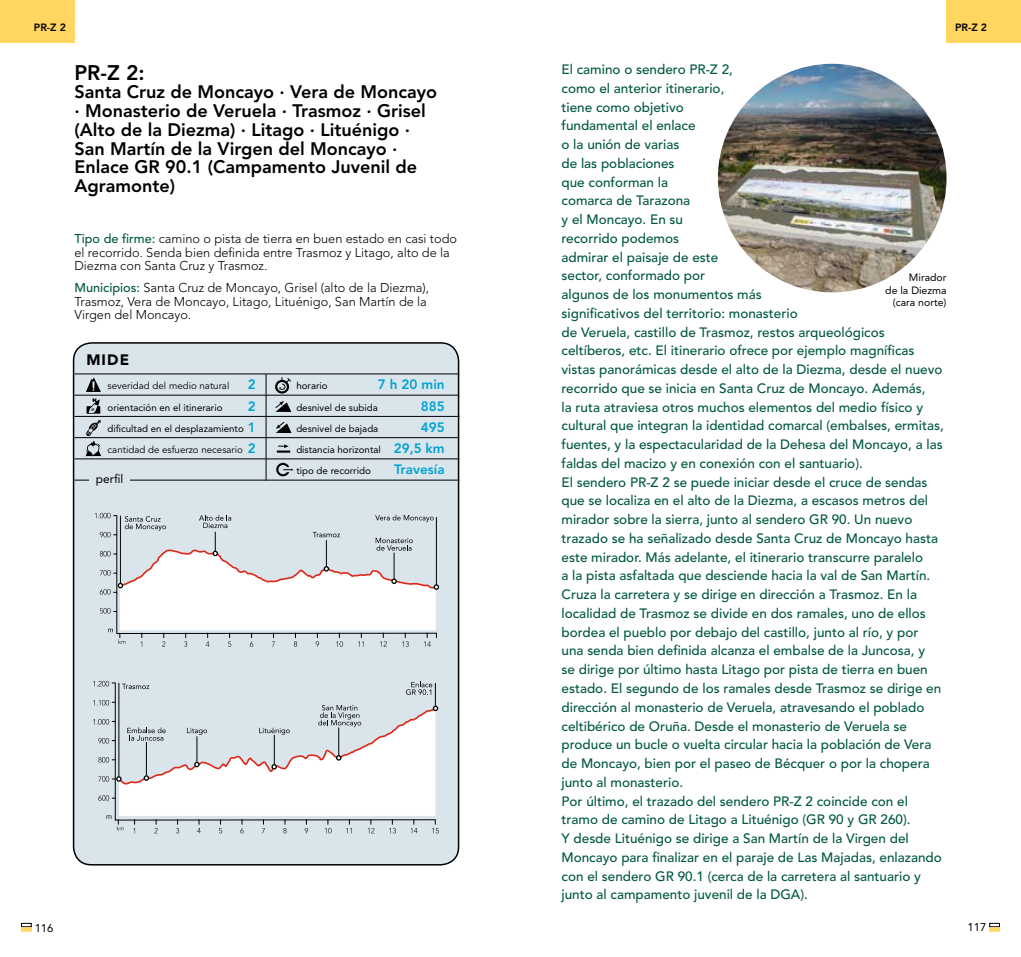
<style>
.page{position:relative;width:1021px;height:957px;background:#fff}
.page>*{position:absolute;margin:0;border:0;box-sizing:border-box;transform-origin:0 0}
.t1{font:800 21px "Avenir LT Std";color:#000}
.t2{font:800 18px/18.8px "Avenir LT Std";color:#000}
.t3{font:900 15px "Avenir LT Std";color:#000}
.t4{font:500 13.5px/18.8px "Avenir LT Std";color:#005842}
.t5{font:800 13.5px "Avenir LT Std";color:#00a2d3}
.t6{font:300 12.75px/13.5px "Avenir LT Std";color:#000}
.t7{font:12px "Avenir LT Std";color:#000}
.t8{font:11.25px "Avenir LT Std";color:#000}
.t9{font:10.5px/12.6px "Avenir LT Std";color:#000;text-align:right}
.t10{font:800 10.5px "Avenir LT Std";color:#000}
.t11{font:9.75px/21.3px "Avenir LT Std";color:#000}
.t12{font:9.75px "Avenir LT Std";color:#000}
.s1{font-weight:500;color:#005842}
.s2{font-weight:800;font-size:13.5px;color:#00a2d3}
.s3{font-style:inherit}
</style>
<div class="page">
<div style="left:989px;top:923px;width:10px;height:4px;border:1px solid #000"></div>
<svg style="left:989px;top:927px;width:10px;height:4px"></svg>
<div style="left:21px;top:923px;width:10px;height:4px;border:1px solid #000"></div>
<svg style="left:21px;top:927px;width:10px;height:4px"></svg>
<div style="left:946px;top:0;width:74px;height:43px;background:#ffd65f"></div>
<div style="left:0;top:0;width:74px;height:43px;background:#ffd65f"></div>
<div style="left:74px;top:343px;width:384px;height:522px;background:#dae5eb;border-radius:18px"></div>
<div style="left:73px;top:342px;width:386px;height:523px;border:2px solid #000;border-radius:18px"></div>
<hr style="left:266px;top:374px;width:1px;height:106px;background:#000">
<hr style="left:74px;top:395px;width:385px;height:1px;background:#000">
<hr style="left:74px;top:416px;width:385px;height:1px;background:#000">
<hr style="left:74px;top:437px;width:385px;height:1px;background:#000">
<hr style="left:74px;top:458px;width:385px;height:1px;background:#000">
<hr style="left:74px;top:480px;width:385px;height:1px;background:#000">
<hr style="left:74px;top:373px;width:385px;height:1px;background:#000">
<div style="left:89px;top:468px;width:41px;height:20px;background:#dae5eb"></div>
<svg style="left:86px;top:398px;width:14px;height:16px"></svg>
<svg style="left:86px;top:377px;width:15px;height:15px"></svg>
<svg style="left:86px;top:420px;width:15px;height:36px"></svg>
<svg style="left:275px;top:377px;width:16px;height:16px"></svg>
<svg style="left:276px;top:463px;width:17px;height:13px"></svg>
<svg style="left:276px;top:422px;width:15px;height:11px"></svg>
<svg style="left:275px;top:401px;width:16px;height:11px"></svg>
<svg style="left:277px;top:444px;width:13px;height:9px"></svg>
<svg style="left:93px;top:681px;width:346px;height:152px"></svg>
<img style="left:718px;top:64px;width:228px;height:228px;border-radius:114px">
<svg style="left:95px;top:513px;width:344px;height:134px"></svg>
<p class="t10" style="left:34px;top:21px;width:34px">PR-Z 2</p>
<p class="t10" style="left:955px;top:21px;width:34px">PR-Z 2</p>
<h1 class="t1" style="left:74px;top:60px;width:72px">PR-Z 2:</h1>
<h2 class="t2" style="left:74px;top:83px;width:364px">Santa Cruz de Moncayo · Vera de Moncayo · Monasterio de Veruela · Trasmoz · Grisel (Alto de la Diezma) · Litago · Lituénigo · San Martín de la Virgen del Moncayo · Enlace GR 90.1 (Campamento Juvenil de Agramonte)</h2>
<p class="t4" style="left:561px;top:60px;width:384px">El camino o sendero PR-Z 2,<br>como el anterior itinerario,<br>tiene como objetivo<br>fundamental el enlace<br>o la unión de varias<br>de las poblaciones<br>que conforman la<br>comarca de Tarazona<br>y el Moncayo. En su<br>recorrido podemos<br>admirar el paisaje de este<br>sector, conformado por<br>algunos de los monumentos más<br>significativos del territorio: monasterio<br>de Veruela, castillo de Trasmoz, restos arqueológicos celtíberos, etc. El itinerario ofrece por ejemplo magníficas vistas panorámicas desde el alto de la Diezma, desde el nuevo recorrido que se inicia en Santa Cruz de Moncayo. Además,<br>la ruta atraviesa otros muchos elementos del medio físico y cultural que integran la identidad comarcal (embalses, ermitas, fuentes, y la espectacularidad de la Dehesa del Moncayo, a las faldas del macizo y en conexión con el santuario).<br>El sendero PR-Z 2 se puede iniciar desde el cruce de sendas que se localiza en el alto de la Diezma, a escasos metros del mirador sobre la sierra, junto al sendero GR 90. Un nuevo trazado se ha señalizado desde Santa Cruz de Moncayo hasta este mirador. Más adelante, el itinerario transcurre paralelo<br>a la pista asfaltada que desciende hacia la val de San Martín.<br>Cruza la carretera y se dirige en dirección a Trasmoz. En la localidad de Trasmoz se divide en dos ramales, uno de ellos bordea el pueblo por debajo del castillo, junto al río, y por<br>una senda bien definida alcanza el embalse de la Juncosa, y<br>se dirige por último hasta Litago por pista de tierra en buen estado. El segundo de los ramales desde Trasmoz se dirige en dirección al monasterio de Veruela, atravesando el poblado celtibérico de Oruña. Desde el monasterio de Veruela se produce un bucle o vuelta circular hacia la población de Vera de Moncayo, bien por el paseo de Bécquer o por la chopera junto al monasterio.<br>Por último, el trazado del sendero PR-Z 2 coincide con el tramo de camino de Litago a Lituénigo (GR 90 y GR 260).<br>Y desde Lituénigo se dirige a San Martín de la Virgen del Moncayo para finalizar en el paraje de Las Majadas, enlazando con el sendero GR 90.1 (cerca de la carretera al santuario y junto al campamento juvenil de la DGA).</p>
<p class="t6" style="left:74px;top:232px;width:384px"><span class="s1">Tipo de firme:</span> camino o pista de tierra en buen estado en casi todo el recorrido. Senda bien definida entre Trasmoz y Litago, alto de la<br>Diezma con Santa Cruz y Trasmoz.</p>
<p class="t6" style="left:74px;top:281px;width:356px"><span class="s1">Municipios:</span> Santa Cruz de Moncayo, Grisel (alto de la Diezma),<br>Trasmoz, Vera de Moncayo, Litago, Lituénigo, San Martín de la<br>Virgen del Moncayo.</p>
<p class="t3" style="left:86px;top:351px;width:44px">MIDE</p>
<p class="t12" style="left:108px;top:380px;width:123px">severidad del medio natural</p>
<p class="t5" style="left:248px;top:377px;width:9px">2</p>
<p class="t11" style="left:108px;top:396px;width:116px">orientación en el itinerario</p>
<p class="t5" style="left:248px;top:398px;width:9px">2</p>
<p class="t11" style="left:108px;top:418px;width:150px">dificultad en el desplazamiento <span class="s2">1 </span><span class="s3">cantidad de esfuerzo necesario</span> <span class="s2">2</span></p>
<p class="t9" style="left:885px;top:271px;width:63px">Mirador<br>de la Diezma (cara norte)</p>
<p class="t11" style="left:296px;top:375px;width:33px">horario</p>
<p class="t5" style="left:378px;top:377px;width:68px">7 h 20 min</p>
<p class="t11" style="left:296px;top:396px;width:83px">desnivel de subida</p>
<p class="t5" style="left:420px;top:398px;width:25px">885</p>
<p class="t11" style="left:296px;top:418px;width:83px">desnivel de bajada</p>
<p class="t5" style="left:420px;top:419px;width:25px">495</p>
<p class="t11" style="left:296px;top:439px;width:150px">distancia horizontal <span class="s2">29,5 km </span>tipo de recorrido</p>
<p class="t5" style="left:394px;top:461px;width:52px">Travesía</p>
<p class="t7" style="left:96px;top:471px;width:29px">perfil</p>
<p class="t8" style="left:35px;top:921px;width:20px">116</p>
<p class="t8" style="left:967px;top:920px;width:20px">117</p>
</div>
